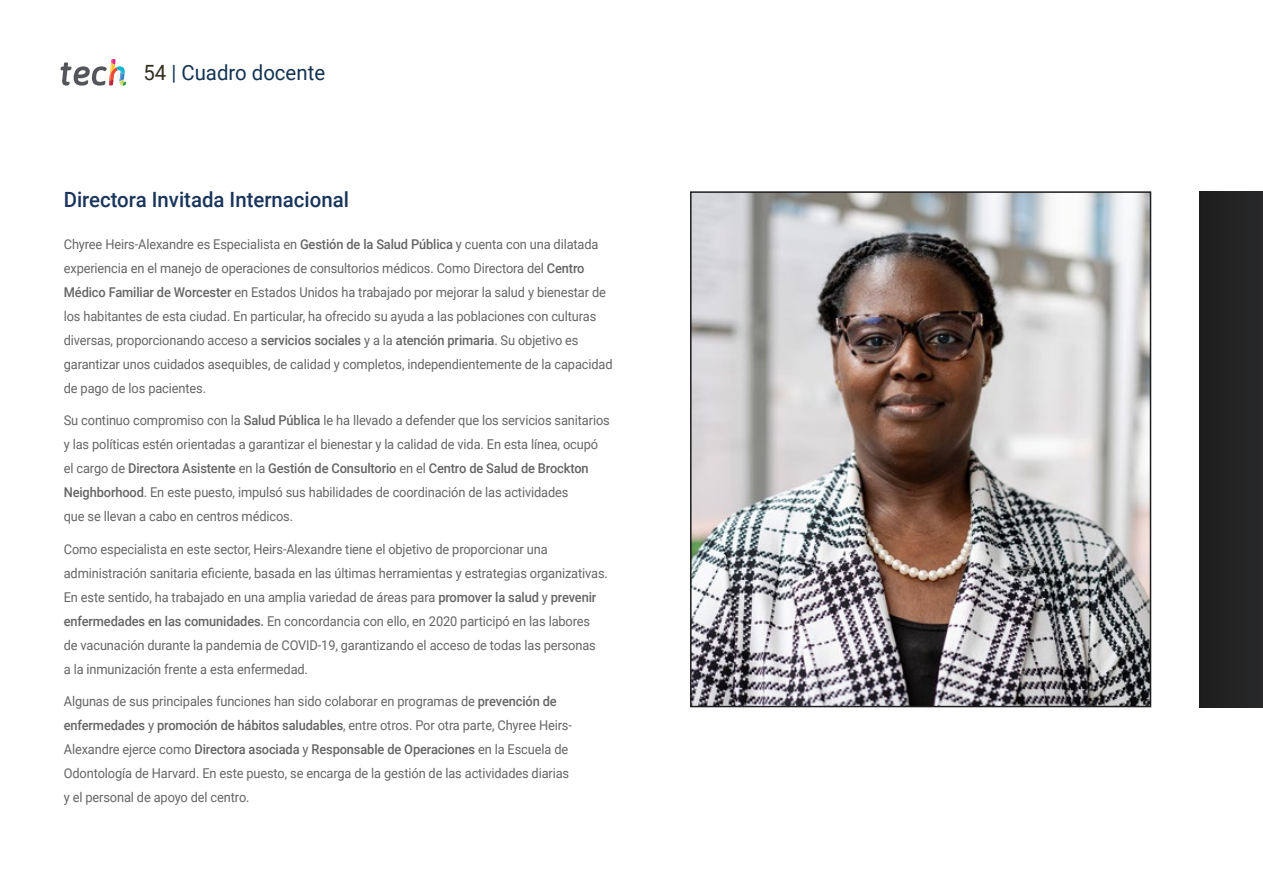
<style>
.page{position:relative;width:1263px;height:893px;background:#fff}
.page>*{position:absolute;margin:0;border:0;box-sizing:border-box;transform-origin:0 0}
.t1{font:500 21px "Roboto";color:#19355b}
.t2{font:21px "Roboto";color:#123352}
.t3{font:13.5px/24px "Roboto";letter-spacing:-.01em;color:#656565;scale:.95 1}
.s1{color:#312e20}
.s2{font-weight:500}
</style>
<div class="page">
<img style="left:693px;top:194px;width:455px;height:510px">
<div style="left:690px;top:191px;width:461px;height:516px;border:2px solid #1d1c1d"></div>
<div style="left:1199px;top:191px;width:64px;height:516px;background:#222223"></div>
<svg style="left:61px;top:59px;width:65px;height:27px"></svg>
<h1 class="t2" style="left:144px;top:57px;width:183px"><span class="s1">54</span> | Cuadro docente</h1>
<h1 class="t1" style="left:64px;top:185px;width:287px">Directora Invitada Internacional</h1>
<p class="t3" style="left:64px;top:231px;width:579px">Chyree Heirs-Alexandre es Especialista en <span class="s2">Gestión de la Salud Pública</span> y cuenta con una dilatada experiencia en el manejo de operaciones de consultorios médicos. Como Directora del <span class="s2">Centro Médico Familiar de Worcester</span> en Estados Unidos ha trabajado por mejorar la salud y bienestar de los habitantes de esta ciudad. En particular, ha ofrecido su ayuda a las poblaciones con culturas diversas, proporcionando acceso a <span class="s2">servicios sociales</span> y a la <span class="s2">atención primaria</span>. Su objetivo es garantizar unos cuidados asequibles, de calidad y completos, independientemente de la capacidad de pago de los pacientes.</p>
<p class="t3" style="left:64px;top:408px;width:576px">Su continuo compromiso con la <span class="s2">Salud Pública</span> le ha llevado a defender que los servicios sanitarios y las políticas estén orientadas a garantizar el bienestar y la calidad de vida. En esta línea, ocupó el cargo de <span class="s2">Directora Asistente</span> en la <span class="s2">Gestión de Consultorio</span> en el <span class="s2">Centro de Salud de Brockton Neighborhood</span>. En este puesto, impulsó sus habilidades de coordinación de las actividades<br>que se llevan a cabo en centros médicos.</p>
<p class="t3" style="left:64px;top:536px;width:574px">Como especialista en este sector, Heirs-Alexandre tiene el objetivo de proporcionar una administración sanitaria eficiente, basada en las últimas herramientas y estrategias organizativas.<br>En este sentido, ha trabajado en una amplia variedad de áreas para <span class="s2">promover la salud</span> y <span class="s2">prevenir enfermedades en las comunidades.</span> En concordancia con ello, en 2020 participó en las labores<br>de vacunación durante la pandemia de COVID-19, garantizando el acceso de todas las personas<br>a la inmunización frente a esta enfermedad.</p>
<p class="t3" style="left:64px;top:689px;width:536px">Algunas de sus principales funciones han sido colaborar en programas de <span class="s2">prevención de enfermedades</span> y <span class="s2">promoción de hábitos saludables</span>, entre otros. Por otra parte, Chyree Heirs-Alexandre ejerce como <span class="s2">Directora asociada</span> y <span class="s2">Responsable de Operaciones</span> en la Escuela de Odontología de Harvard. En este puesto, se encarga de la gestión de las actividades diarias y el personal de apoyo del centro.</p>
</div>
